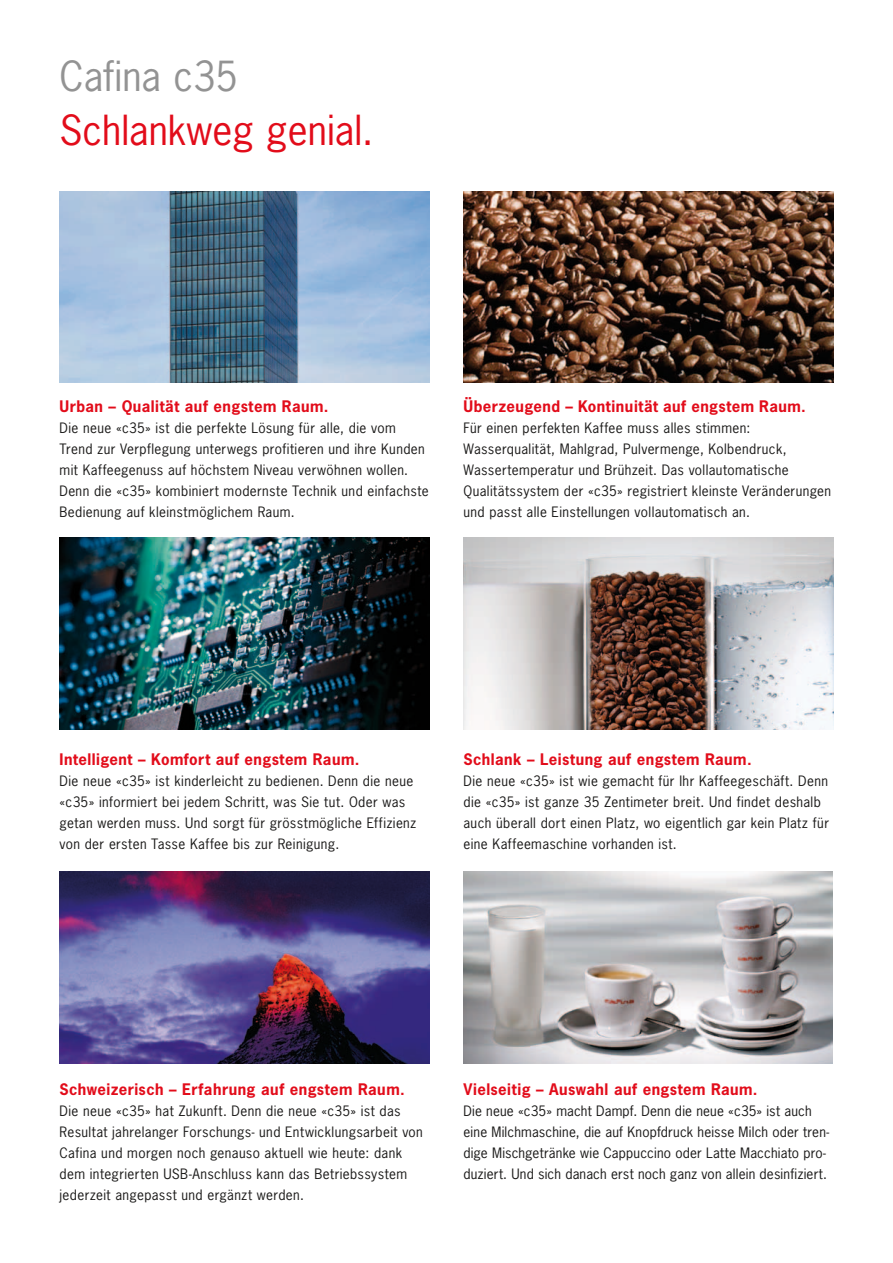
<style>
.page{position:relative;width:893px;height:1263px;background:#fff}
.page>*{position:absolute;margin:0;border:0;box-sizing:border-box;transform-origin:0 0}
.t1{font:39px "News Gothic";color:#e20c1a}
.t2{font:39px "News Gothic";color:#939393}
.t3{font:700 15px "News Gothic";letter-spacing:.03em;color:#e20c1a}
.t4{font:13.5px/21px "News Gothic";letter-spacing:.03em;color:#1a1918}
</style>
<div class="page">
<img style="left:463px;top:538px;width:370px;height:191px">
<img style="left:463px;top:191px;width:370px;height:192px">
<img style="left:463px;top:872px;width:370px;height:191px">
<img style="left:60px;top:191px;width:369px;height:192px">
<img style="left:60px;top:872px;width:369px;height:191px">
<img style="left:60px;top:538px;width:369px;height:191px">
<h1 class="t2" style="left:60px;top:51px;width:180px">Cafina c35</h1>
<h1 class="t1" style="left:60px;top:105px;width:315px">Schlankweg genial.</h1>
<p class="t3" style="left:60px;top:396px;width:270px">Urban – Qualität auf engstem Raum.</p>
<p class="t4" style="left:60px;top:417px;width:371px">Die neue «c35» ist die perfekte Lösung für alle, die vom Trend zur Verpflegung unterwegs profitieren und ihre Kunden mit Kaffeegenuss auf höchstem Niveau verwöhnen wollen.<br>Denn die «c35» kombiniert modernste Technik und einfachste Bedienung auf kleinstmöglichem Raum.</p>
<p class="t3" style="left:463px;top:396px;width:344px">Überzeugend – Kontinuität auf engstem Raum.</p>
<p class="t4" style="left:463px;top:417px;width:369px">Für einen perfekten Kaffee muss alles stimmen:<br>Wasserqualität, Mahlgrad, Pulvermenge, Kolbendruck, Wassertemperatur und Brühzeit. Das vollautomatische Qualitätssystem der «c35» registriert kleinste Veränderungen und passt alle Einstellungen vollautomatisch an.</p>
<p class="t3" style="left:60px;top:749px;width:301px">Intelligent – Komfort auf engstem Raum.</p>
<p class="t4" style="left:60px;top:769px;width:358px">Die neue «c35» ist kinderleicht zu bedienen. Denn die neue «c35» informiert bei jedem Schritt, was Sie tut. Oder was getan werden muss. Und sorgt für grösstmögliche Effizienz von der ersten Tasse Kaffee bis zur Reinigung.</p>
<p class="t3" style="left:463px;top:749px;width:290px">Schlank – Leistung auf engstem Raum.</p>
<p class="t4" style="left:463px;top:770px;width:367px">Die neue «c35» ist wie gemacht für Ihr Kaffeegeschäft. Denn die «c35» ist ganze 35 Zentimeter breit. Und findet deshalb auch überall dort einen Platz, wo eigentlich gar kein Platz für eine Kaffeemaschine vorhanden ist.</p>
<p class="t3" style="left:60px;top:1079px;width:347px">Schweizerisch – Erfahrung auf engstem Raum.</p>
<p class="t4" style="left:60px;top:1099px;width:365px">Die neue «c35» hat Zukunft. Denn die neue «c35» ist das Resultat jahrelanger Forschungs- und Entwicklungsarbeit von Cafina und morgen noch genauso aktuell wie heute: dank dem integrierten USB-Anschluss kann das Betriebssystem jederzeit angepasst und ergänzt werden.</p>
<p class="t3" style="left:463px;top:1079px;width:296px">Vielseitig – Auswahl auf engstem Raum.</p>
<p class="t4" style="left:463px;top:1100px;width:367px">Die neue «c35» macht Dampf. Denn die neue «c35» ist auch eine Milchmaschine, die auf Knopfdruck heisse Milch oder tren&shy;dige Mischgetränke wie Cappuccino oder Latte Macchiato pro&shy;duziert. Und sich danach erst noch ganz von allein desinfiziert.</p>
</div>
